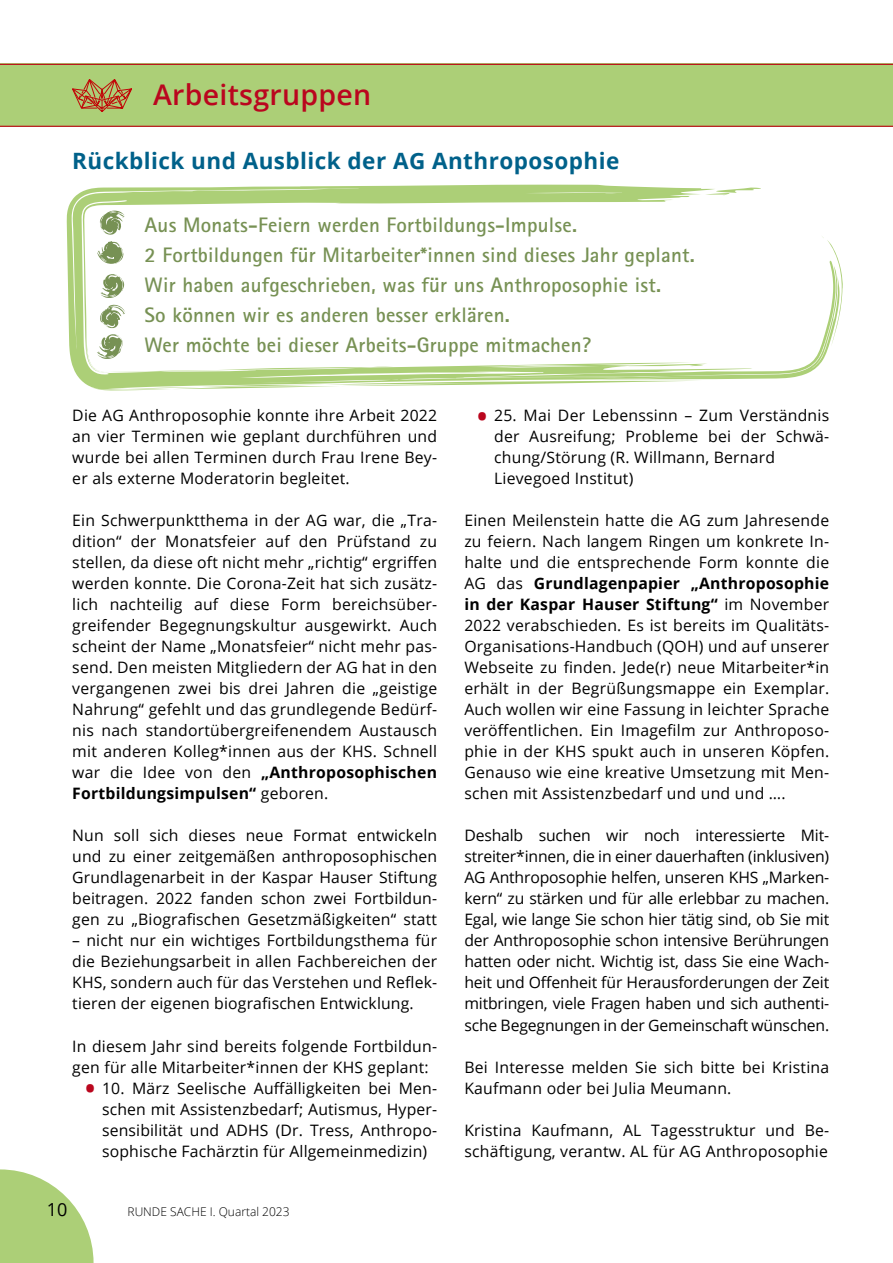
<style>
.page{position:relative;width:893px;height:1263px;background:#fff}
.page>*{position:absolute;margin:0;border:0;box-sizing:border-box;transform-origin:0 0}
.t1{font:600 28.5px "Open Sans";letter-spacing:.01em;color:#ba061e}
.t2{font:700 22.5px "Open Sans";letter-spacing:.02em;color:#00618a}
.t3{font:700 21px/30px "Rotis Sans Serif Pro";letter-spacing:.01em;color:#779154}
.t4{font:18px "Open Sans";color:#000}
.t5{font:15.75px/21px "Open Sans";letter-spacing:.015em;color:#000;text-align:justify}
.t6{font:300 12px "Open Sans";color:#000}
.s1{font-weight:700}
.s2{font-weight:700;font-size:27px;color:#ba061e}
</style>
<div class="page">
<svg style="left:0;top:1169px;width:94px;height:94px"></svg>
<div style="left:0;top:64px;width:893px;height:63px;background:#accf77"></div>
<svg style="left:72px;top:79px;width:60px;height:33px"></svg>
<hr style="left:0;top:126px;width:893px;height:1px;background:#bd0615">
<hr style="left:0;top:64px;width:893px;height:1px;background:#bd0615">
<svg style="left:67px;top:185px;width:694px;height:202px;fill:#adcf79"></svg>
<svg style="left:91px;top:211px;width:752px;height:179px"></svg>
<h1 class="t1" style="left:153px;top:75px;width:220px">Arbeitsgruppen</h1>
<h2 class="t2" style="left:72px;top:145px;width:549px">Rückblick und Ausblick der AG Anthroposophie</h2>
<p class="t3" style="left:145px;top:210px;width:552px">Aus Monats-Feiern werden Fortbildungs-Impulse.<br>2 Fortbildungen für Mitarbeiter*innen sind dieses Jahr geplant.<br>Wir haben aufgeschrieben, was für uns Anthroposophie ist.<br>So können wir es anderen besser erklären.<br>Wer möchte bei dieser Arbeits-Gruppe mitmachen?</p>
<p class="t5" style="left:72px;top:404px;width:366px">Die AG Anthroposophie konnte ihre Arbeit 2022 an vier Terminen wie geplant durchführen und wurde bei allen Terminen durch Frau Irene Bey&shy;er als externe Moderatorin begleitet.</p>
<p class="t5" style="left:72px;top:509px;width:366px">Ein Schwerpunktthema in der AG war, die „Tra&shy;dition“ der Monatsfeier auf den Prüfstand zu stellen, da diese oft nicht mehr „richtig“ ergriffen werden konnte. Die Corona-Zeit hat sich zusätz&shy;lich nachteilig auf diese Form bereichsüber&shy;greifender Begegnungskultur ausgewirkt. Auch scheint der Name „Monatsfeier“ nicht mehr pas&shy;send. Den meisten Mitgliedern der AG hat in den vergangenen zwei bis drei Jahren die „geistige Nahrung“ gefehlt und das grundlegende Bedürf&shy;nis nach standortübergreifenendem Austausch mit anderen Kolleg*innen aus der KHS. Schnell war die Idee von den <span class="s1">„Anthroposophischen Fortbildungsimpulsen“</span> geboren.</p>
<p class="t5" style="left:72px;top:825px;width:366px">Nun soll sich dieses neue Format entwickeln und zu einer zeitgemäßen anthroposophischen Grundlagenarbeit in der Kaspar Hauser Stiftung beitragen. 2022 fanden schon zwei Fortbildun&shy;gen zu „Biografischen Gesetzmäßigkeiten“ statt</p>
<p class="t5" style="left:72px;top:930px;width:366px">– nicht nur ein wichtiges Fortbildungsthema für die Beziehungsarbeit in allen Fachbereichen der KHS, sondern auch für das Verstehen und Reflek&shy;tieren der eigenen biografischen Entwicklung.</p>
<p class="t5" style="left:72px;top:1035px;width:366px">In diesem Jahr sind bereits folgende Fortbildun&shy;gen für alle Mitarbeiter*innen der KHS geplant:</p>
<p class="t5" style="left:102px;top:1077px;width:337px;text-indent:-17px"><span class="s2">•</span> 10. März Seelische Auffälligkeiten bei Men&shy;schen mit Assistenzbedarf; Autismus, Hyper&shy;sensibilität und ADHS (Dr. Tress, Anthropo&shy;sophische Fachärztin für Allgemeinmedizin)</p>
<p class="t4" style="left:47px;top:1197px;width:22px">10</p>
<p class="t6" style="left:128px;top:1203px;width:164px">RUNDE SACHE I. Quartal 2023</p>
<p class="t5" style="left:494px;top:404px;width:337px;text-align:left;text-indent:-17px"><span class="s2">•</span> 25. Mai Der Lebenssinn – Zum Verständnis der Ausreifung; Probleme bei der Schwä&shy;chung/Störung (R. Willmann, Bernard Lievegoed Institut)</p>
<p class="t5" style="left:464px;top:509px;width:366px">Einen Meilenstein hatte die AG zum Jahresende zu feiern. Nach langem Ringen um konkrete In&shy;halte und die entsprechende Form konnte die AG das <span class="s1">Grundlagenpapier „Anthroposophie in der Kaspar Hauser Stiftung“</span> im November 2022 verabschieden. Es ist bereits im Qualitäts-Organisations-Handbuch (QOH) und auf unserer Webseite zu finden. Jede(r) neue Mitarbeiter*in erhält in der Begrüßungsmappe ein Exemplar.<br>Auch wollen wir eine Fassung in leichter Sprache veröffentlichen. Ein Imagefilm zur Anthroposo&shy;phie in der KHS spukt auch in unseren Köpfen.<br>Genauso wie eine kreative Umsetzung mit Men&shy;schen mit Assistenzbedarf und und und ….</p>
<p class="t5" style="left:464px;top:825px;width:366px">Deshalb suchen wir noch interessierte Mit&shy;streiter*innen, die in einer dauerhaften (inklusiven)<br>AG Anthroposophie helfen, unseren KHS „Marken&shy;kern“ zu stärken und für alle erlebbar zu machen.<br>Egal, wie lange Sie schon hier tätig sind, ob Sie mit der Anthroposophie schon intensive Berührungen hatten oder nicht. Wichtig ist, dass Sie eine Wach&shy;heit und Offenheit für Herausforderungen der Zeit mitbringen, viele Fragen haben und sich authenti&shy;sche Begegnungen in der Gemeinschaft wünschen.</p>
<p class="t5" style="left:464px;top:1056px;width:366px">Bei Interesse melden Sie sich bitte bei Kristina<br>Kaufmann oder bei Julia Meumann.</p>
<p class="t5" style="left:464px;top:1119px;width:366px">Kristina Kaufmann, AL Tagesstruktur und Be&shy;schäftigung, verantw. AL für AG Anthroposophie</p>
</div>
